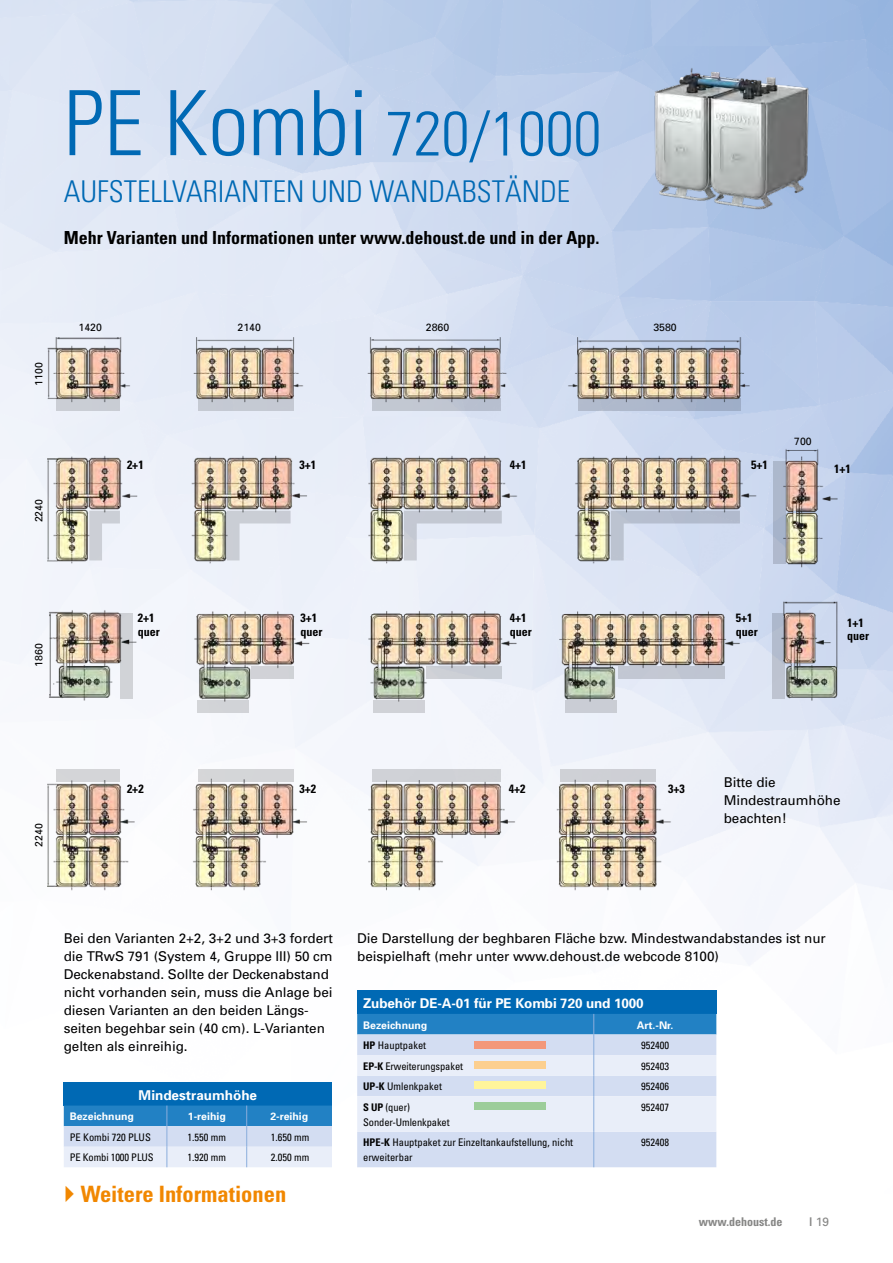
<style>
.page{position:relative;width:893px;height:1263px;background:#fff}
.page>*{position:absolute;margin:0;border:0;box-sizing:border-box;transform-origin:0 0}
.t1{font:300 condensed 62.55px "Univers";color:#0069b4}
.t2{font:300 condensed 30px "Univers";color:#0069b4}
.t3{font:700 condensed 22.5px "Univers";color:#f18700}
.t4{font:700 condensed 18px "Univers";color:#000}
.t5{font:13.5px/18px "Univers";letter-spacing:-.005em;color:#000}
.t6{font:700 13.5px "Univers";letter-spacing:-.01em;color:#fff}
.t7{font:700 condensed 12px/13.5px "Univers";color:#000}
.t8{font:700 condensed 12px "Univers";color:#878786}
.t9{font:12px "Univers";color:#878786}
.t10{font:condensed 10.5px/15px "Univers";color:#000}
.t11{font:700 10.5px "Univers";color:#fff}
.t12{font:10.5px "Univers";color:#000}
.s1{font-size:90px}
.s2{font-weight:700}
.s3{font-weight:900}
</style>
<div class="page">
<img style="left:0;top:0;width:893px;height:1168px">
<div style="left:357px;top:991px;width:359px;height:23px;background:#0069b4"></div>
<div style="left:357px;top:1132px;width:359px;height:35px;background:#d3ddf2"></div>
<svg style="left:357px;top:1014px;width:359px;height:118px;background:#bdd4ec"></svg>
<hr style="left:593px;top:1096px;width:1px;height:36px;background:#8aaddc">
<hr style="left:593px;top:1132px;width:1px;height:35px;background:#8aaddc">
<div style="left:474px;top:1041px;width:72px;height:8px;background:#f3987a"></div>
<div style="left:474px;top:1061px;width:72px;height:8px;background:#fccf8f"></div>
<div style="left:474px;top:1081px;width:72px;height:8px;background:#fff59b"></div>
<div style="left:474px;top:1102px;width:72px;height:8px;background:#9ccd9a"></div>
<div style="left:64px;top:1082px;width:268px;height:23px;background:#0069b4"></div>
<svg style="left:64px;top:1105px;width:268px;height:62px;background:#9ec3e4"></svg>
<img style="left:47px;top:337px;width:808px;height:556px">
<svg style="left:89px;top:511px;width:31px;height:49px"></svg>
<svg style="left:227px;top:511px;width:64px;height:49px;background:#dee2ea"></svg>
<svg style="left:404px;top:511px;width:98px;height:49px;background:#dae0ea"></svg>
<svg style="left:611px;top:511px;width:129px;height:49px;background:#cad4e6"></svg>
<div style="left:773px;top:461px;width:13px;height:102px;background:#acb8cc"></div>
<div style="left:772px;top:613px;width:13px;height:85px;background:#b3bdce"></div>
<div style="left:120px;top:613px;width:13px;height:85px;background:#d1d3d7"></div>
<div style="left:251px;top:666px;width:42px;height:13px;background:#d1d2d7"></div>
<div style="left:426px;top:666px;width:76px;height:13px;background:#c7ccd4"></div>
<div style="left:619px;top:666px;width:106px;height:13px;background:#c2c7d3"></div>
<div style="left:198px;top:700px;width:51px;height:13px;background:#d2d3d7"></div>
<div style="left:373px;top:700px;width:51px;height:13px;background:#d0d2d7"></div>
<div style="left:566px;top:700px;width:51px;height:13px;background:#cacdd5"></div>
<div style="left:57px;top:769px;width:63px;height:13px;background:#dadada"></div>
<div style="left:198px;top:769px;width:95px;height:13px;background:#dadada"></div>
<div style="left:372px;top:769px;width:129px;height:13px;background:#d0d2d6"></div>
<div style="left:560px;top:769px;width:96px;height:13px;background:#ced0d5"></div>
<img style="left:651px;top:56px;width:159px;height:153px">
<h1 class="t1" style="left:64px;top:96px;width:539px"><span class="s1">PE Kombi</span> 720/1000</h1>
<h2 class="t2" style="left:64px;top:173px;width:508px">AUFSTELLVARIANTEN UND WANDABSTÄNDE</h2>
<h3 class="t4" style="left:64px;top:226px;width:537px">Mehr Varianten und Informationen unter www.dehoust.de und in der App.</h3>
<p class="t12" style="left:32px;top:386px;width:25px;rotate:-90deg">1100</p>
<p class="t12" style="left:32px;top:522px;width:25px;rotate:-90deg">2240</p>
<p class="t12" style="left:79px;top:320px;width:25px">1420</p>
<p class="t12" style="left:238px;top:320px;width:25px">2140</p>
<p class="t12" style="left:426px;top:320px;width:25px">2860</p>
<p class="t12" style="left:653px;top:320px;width:25px">3580</p>
<p class="t12" style="left:794px;top:435px;width:19px">700</p>
<p class="t7" style="left:127px;top:458px;width:18px">2+1</p>
<p class="t7" style="left:300px;top:458px;width:18px">3+1</p>
<p class="t7" style="left:510px;top:458px;width:18px">4+1</p>
<p class="t7" style="left:751px;top:458px;width:18px">5+1</p>
<p class="t7" style="left:834px;top:462px;width:18px">1+1</p>
<p class="t12" style="left:32px;top:667px;width:25px;rotate:-90deg">1860</p>
<p class="t7" style="left:138px;top:611px;width:23px">2+1 quer</p>
<p class="t7" style="left:300px;top:611px;width:23px">3+1 quer</p>
<p class="t7" style="left:510px;top:611px;width:23px">4+1 quer</p>
<p class="t7" style="left:736px;top:611px;width:23px">5+1 quer</p>
<p class="t7" style="left:847px;top:616px;width:23px">1+1 quer</p>
<p class="t12" style="left:32px;top:847px;width:25px;rotate:-90deg">2240</p>
<p class="t7" style="left:127px;top:782px;width:18px">2+2</p>
<p class="t7" style="left:300px;top:782px;width:18px">3+2</p>
<p class="t7" style="left:509px;top:782px;width:18px">4+2</p>
<p class="t7" style="left:668px;top:782px;width:18px">3+3</p>
<p class="t5" style="left:724px;top:773px;width:118px">Bitte die<br>Mindestraumhöhe beachten!</p>
<p class="t5" style="left:64px;top:929px;width:271px">Bei den Varianten 2+2, 3+2 und 3+3 fordert die TRwS 791 (System 4, Gruppe III) 50 cm Deckenabstand. Sollte der Deckenabstand nicht vorhanden sein, muss die Anlage bei diesen Varianten an den beiden Längs&shy;seiten begehbar sein (40 cm). L-Varianten gelten als einreihig.</p>
<p class="t5" style="left:357px;top:929px;width:470px">Die Darstellung der beghbaren Fläche bzw. Mindestwandabstandes ist nur beispielhaft (mehr unter www.dehoust.de webcode 8100)</p>
<p class="t6" style="left:363px;top:994px;width:282px">Zubehör DE-A-01 für PE Kombi 720 und 1000</p>
<p class="t11" style="left:363px;top:1018px;width:66px">Bezeichnung</p>
<p class="t11" style="left:637px;top:1018px;width:38px">Art.-Nr.</p>
<p class="t10" style="left:363px;top:1037px;width:65px"><span class="s2">HP</span> Hauptpaket</p>
<p class="t10" style="left:641px;top:1037px;width:29px">952400</p>
<p class="t10" style="left:363px;top:1058px;width:101px"><span class="s2">EP-K</span> Erweiterungspaket</p>
<p class="t10" style="left:641px;top:1058px;width:29px">952403</p>
<p class="t10" style="left:363px;top:1079px;width:80px"><span class="s2">UP-K</span> Umlenkpaket</p>
<p class="t10" style="left:641px;top:1079px;width:29px">952406</p>
<p class="t10" style="left:363px;top:1099px;width:88px"><span class="s2">S UP</span> (quer)<br>Sonder-Umlenkpaket</p>
<p class="t10" style="left:641px;top:1099px;width:29px">952407</p>
<p class="t10" style="left:363px;top:1135px;width:211px"><span class="s2">HPE-K</span> Hauptpaket zur Einzeltankaufstellung, nicht erweiterbar</p>
<p class="t10" style="left:641px;top:1135px;width:29px">952408</p>
<p class="t6" style="left:139px;top:1086px;width:120px">Mindestraumhöhe</p>
<p class="t11" style="left:70px;top:1110px;width:66px">Bezeichnung</p>
<p class="t11" style="left:188px;top:1110px;width:39px">1-reihig</p>
<p class="t11" style="left:270px;top:1110px;width:39px">2-reihig</p>
<p class="t10" style="left:70px;top:1129px;width:83px">PE Kombi 720 PLUS</p>
<p class="t10" style="left:188px;top:1129px;width:40px">1.550 mm</p>
<p class="t10" style="left:271px;top:1129px;width:40px">1.650 mm</p>
<p class="t10" style="left:70px;top:1150px;width:85px">PE Kombi 1000 PLUS</p>
<p class="t10" style="left:188px;top:1150px;width:40px">1.920 mm</p>
<p class="t10" style="left:271px;top:1150px;width:40px">2.050 mm</p>
<h3 class="t3" style="left:81px;top:1180px;width:207px">Weitere Informationen</h3>
<p class="t8" style="left:699px;top:1214px;width:85px">www.dehoust.de</p>
<p class="t9" style="left:809px;top:1214px;width:22px"><span class="s3">|</span> 19</p>
</div>
